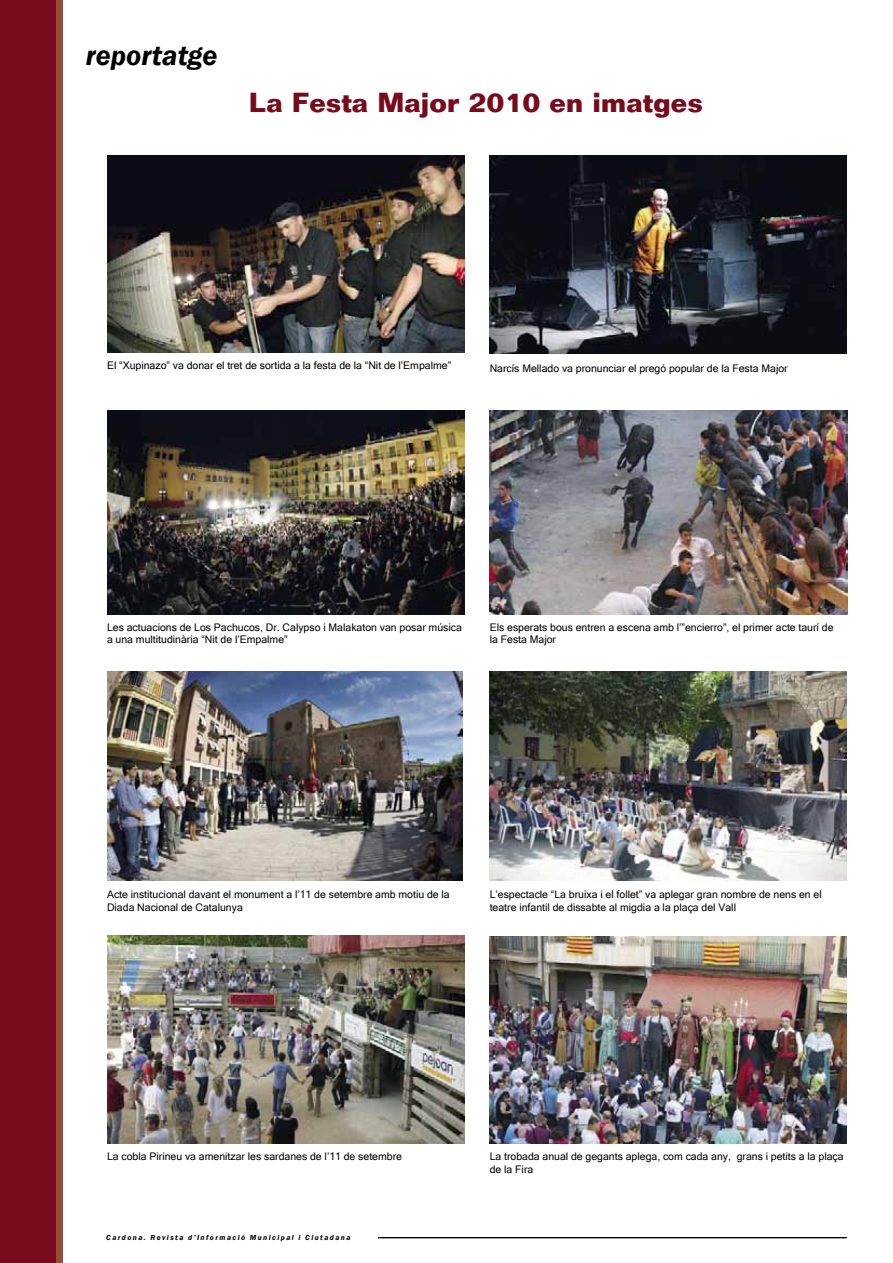
<style>
.page{position:relative;width:893px;height:1263px;background:#fff}
.page>*{position:absolute;margin:0;border:0;box-sizing:border-box;transform-origin:0 0}
.t1{font:italic 600 28.5px "Franklin Gothic";color:#000}
.t2{font:700 27px "Folio";color:#770b1d}
.t3{font:10.5px/12.6px "Microsoft Sans Serif";color:#000}
.t4{font:italic 600 7.5px "Franklin Gothic";letter-spacing:.19em;color:#000}
</style>
<div class="page">
<div style="left:55px;top:0;width:8px;height:1263px;background:#924c38"></div>
<div style="left:0;top:0;width:55px;height:1263px;background:#770b1d"></div>
<hr style="left:378px;top:1237px;width:468px;height:1px;background:#000">
<img style="left:490px;top:156px;width:357px;height:198px">
<img style="left:107px;top:156px;width:357px;height:197px">
<img style="left:107px;top:410px;width:357px;height:204px">
<img style="left:490px;top:410px;width:357px;height:204px">
<img style="left:490px;top:672px;width:357px;height:208px">
<img style="left:107px;top:935px;width:357px;height:209px">
<img style="left:490px;top:937px;width:357px;height:207px">
<img style="left:107px;top:672px;width:356px;height:208px">
<h1 class="t1" style="left:86px;top:37px;width:133px">reportatge</h1>
<h2 class="t2" style="left:249px;top:86px;width:455px">La Festa Major 2010 en imatges</h2>
<p class="t3" style="left:107px;top:359px;width:346px">El “Xupinazo” va donar el tret de sortida a la festa de la “Nit de l’Empalme”</p>
<p class="t3" style="left:490px;top:362px;width:300px">Narcís Mellado va pronunciar el pregó popular de la Festa Major</p>
<p class="t3" style="left:107px;top:621px;width:356px">Les actuacions de Los Pachucos, Dr. Calypso i Malakaton van posar música a una multitudinària “Nit de l’Empalme”</p>
<p class="t3" style="left:490px;top:621px;width:345px">Els esperats bous entren a escena amb l’”encierro”, el primer acte taurí de la Festa Major</p>
<p class="t3" style="left:107px;top:888px;width:344px">Acte institucional davant el monument a l’11 de setembre amb motiu de la<br>Diada Nacional de Catalunya</p>
<p class="t3" style="left:490px;top:888px;width:334px">L’espectacle “La bruixa i el follet” va aplegar gran nombre de nens en el teatre infantil de dissabte al migdia a la plaça del Vall</p>
<p class="t3" style="left:107px;top:1150px;width:296px">La cobla Pirineu va amenitzar les sardanes de l’11 de setembre</p>
<p class="t3" style="left:490px;top:1150px;width:355px">La trobada anual de gegants aplega, com cada any, grans i petits a la plaça de la Fira</p>
<p class="t4" style="left:106px;top:1232px;width:246px">Cardona. Revista d’Informació Municipal i Ciutadana</p>
</div>
